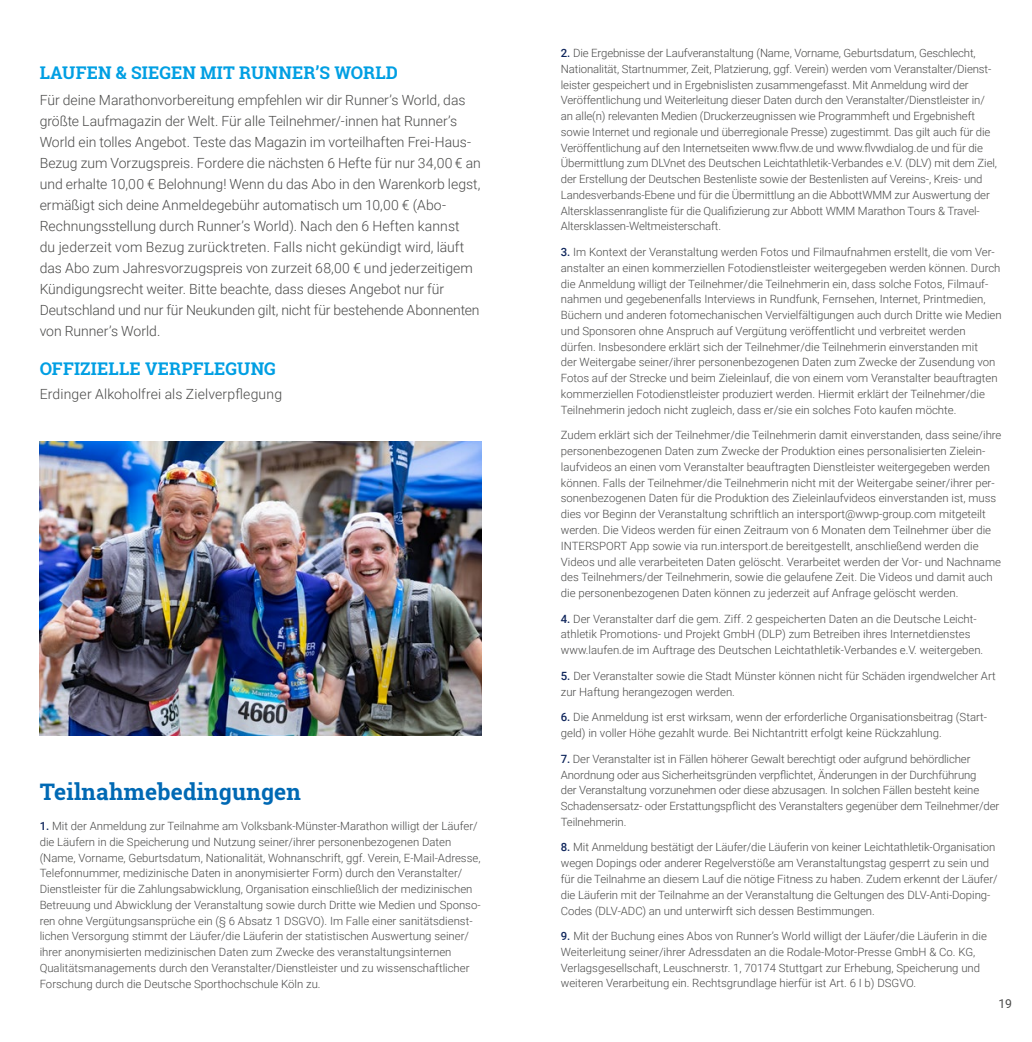
<style>
.page{position:relative;width:1032px;height:1042px;background:#fff}
.page>*{position:absolute;margin:0;border:0;box-sizing:border-box;transform-origin:0 0}
.t1{font:700 22.75px "Roboto Slab";letter-spacing:.01em;color:#0069b4}
.t2{font:700 17.5px "Roboto Slab";letter-spacing:.01em;color:#009fe3}
.t3{font:300 14px/21px "Roboto";color:#4a4a49}
.t4{font:12.25px "Roboto";color:#4a4a49}
.t5{font:300 11.38px/15.8px "Roboto";color:#4a4a49}
.s1{font-weight:500;color:#0f265c}
</style>
<div class="page">
<img style="left:40px;top:441px;width:441px;height:294px">
<h2 class="t2" style="left:40px;top:61px;width:360px">LAUFEN &amp; SIEGEN MIT RUNNER’S WORLD</h2>
<p class="t3" style="left:40px;top:89px;width:443px">Für deine Marathonvorbereitung empfehlen wir dir Runner’s World, das größte Laufmagazin der Welt. Für alle Teilnehmer/-innen hat Runner’s World ein tolles Angebot. Teste das Magazin im vorteilhaften Frei-Haus-Bezug zum Vorzugspreis. Fordere die nächsten 6 Hefte für nur 34,00 € an und erhalte 10,00 € Belohnung! Wenn du das Abo in den Warenkorb legst, ermäßigt sich deine Anmeldegebühr automatisch um 10,00 € (Abo-Rechnungsstellung durch Runner’s World). Nach den 6 Heften kannst<br>du jederzeit vom Bezug zurücktreten. Falls nicht gekündigt wird, läuft das Abo zum Jahresvorzugspreis von zurzeit 68,00 € und jederzeitigem Kündigungsrecht weiter. Bitte beachte, dass dieses Angebot nur für Deutschland und nur für Neukunden gilt, nicht für bestehende Abonnenten von Runner’s World.</p>
<h2 class="t2" style="left:40px;top:356px;width:238px">OFFIZIELLE VERPFLEGUNG</h2>
<p class="t3" style="left:40px;top:383px;width:244px">Erdinger Alkoholfrei als Zielverpflegung</p>
<h1 class="t1" style="left:40px;top:776px;width:263px">Teilnahmebedingungen</h1>
<p class="t5" style="left:40px;top:817px;width:442px"><span class="s1">1.</span> Mit der Anmeldung zur Teilnahme am Volksbank-Münster-Marathon willigt der Läufer/ die Läufern in die Speicherung und Nutzung seiner/ihrer personenbezogenen Daten (Name, Vorname, Geburtsdatum, Nationalität, Wohnanschrift, ggf. Verein, E-Mail-Adresse, Telefonnummer, medizinische Daten in anonymisierter Form) durch den Veranstalter/ Dienstleister für die Zahlungsabwicklung, Organisation einschließlich der medizinischen Betreuung und Abwicklung der Veranstaltung sowie durch Dritte wie Medien und Sponso&shy;ren ohne Vergütungsansprüche ein (§ 6 Absatz 1 DSGVO). Im Falle einer sanitätsdienst&shy;lichen Versorgung stimmt der Läufer/die Läuferin der statistischen Auswertung seiner/ ihrer anonymisierten medizinischen Daten zum Zwecke des veranstaltungsinternen Qualitätsmanagements durch den Veranstalter/Dienstleister und zu wissenschaftlicher Forschung durch die Deutsche Sporthochschule Köln zu.</p>
<p class="t5" style="left:561px;top:45px;width:438px"><span class="s1">2.</span> Die Ergebnisse der Laufveranstaltung (Name, Vorname, Geburtsdatum, Geschlecht, Nationalität, Startnummer, Zeit, Platzierung, ggf. Verein) werden vom Veranstalter/Dienst&shy;leister gespeichert und in Ergebnislisten zusammengefasst. Mit Anmeldung wird der Veröffentlichung und Weiterleitung dieser Daten durch den Veranstalter/Dienstleister in/ an alle(n) relevanten Medien (Druckerzeugnissen wie Programmheft und Ergebnisheft sowie Internet und regionale und überregionale Presse) zugestimmt. Das gilt auch für die Veröffentlichung auf den Internetseiten www.flvw.de und www.flvwdialog.de und für die Übermittlung zum DLVnet des Deutschen Leichtathletik-Verbandes e.V. (DLV) mit dem Ziel, der Erstellung der Deutschen Bestenliste sowie der Bestenlisten auf Vereins-, Kreis- und Landesverbands-Ebene und für die Übermittlung an die AbbottWMM zur Auswertung der Altersklassenrangliste für die Qualifizierung zur Abbott WMM Marathon Tours &amp; Travel-Altersklassen-Weltmeisterschaft.</p>
<p class="t5" style="left:561px;top:244px;width:442px"><span class="s1">3.</span> Im Kontext der Veranstaltung werden Fotos und Filmaufnahmen erstellt, die vom Ver&shy;anstalter an einen kommerziellen Fotodienstleister weitergegeben werden können. Durch die Anmeldung willigt der Teilnehmer/die Teilnehmerin ein, dass solche Fotos, Filmauf&shy;nahmen und gegebenenfalls Interviews in Rundfunk, Fernsehen, Internet, Printmedien, Büchern und anderen fotomechanischen Vervielfältigungen auch durch Dritte wie Medien und Sponsoren ohne Anspruch auf Vergütung veröffentlicht und verbreitet werden dürfen. Insbesondere erklärt sich der Teilnehmer/die Teilnehmerin einverstanden mit<br>der Weitergabe seiner/ihrer personenbezogenen Daten zum Zwecke der Zusendung von Fotos auf der Strecke und beim Zieleinlauf, die von einem vom Veranstalter beauftragten kommerziellen Fotodienstleister produziert werden. Hiermit erklärt der Teilnehmer/die Teilnehmerin jedoch nicht zugleich, dass er/sie ein solches Foto kaufen möchte.</p>
<p class="t5" style="left:561px;top:427px;width:442px">Zudem erklärt sich der Teilnehmer/die Teilnehmerin damit einverstanden, dass seine/ihre personenbezogenen Daten zum Zwecke der Produktion eines personalisierten Zielein&shy;laufvideos an einen vom Veranstalter beauftragten Dienstleister weitergegeben werden können. Falls der Teilnehmer/die Teilnehmerin nicht mit der Weitergabe seiner/ihrer per&shy;sonenbezogenen Daten für die Produktion des Zieleinlaufvideos einverstanden ist, muss dies vor Beginn der Veranstaltung schriftlich an intersport@wwp-group.com mitgeteilt werden. Die Videos werden für einen Zeitraum von 6 Monaten dem Teilnehmer über die INTERSPORT App sowie via run.intersport.de bereitgestellt, anschließend werden die Videos und alle verarbeiteten Daten gelöscht. Verarbeitet werden der Vor- und Nachname des Teilnehmers/der Teilnehmerin, sowie die gelaufene Zeit. Die Videos und damit auch die personenbezogenen Daten können zu jederzeit auf Anfrage gelöscht werden.</p>
<p class="t5" style="left:561px;top:610px;width:424px"><span class="s1">4.</span> Der Veranstalter darf die gem. Ziff. 2 gespeicherten Daten an die Deutsche Leicht&shy;athletik Promotions- und Projekt GmbH (DLP) zum Betreiben ihres Internetdienstes www.laufen.de im Auftrage des Deutschen Leichtathletik-Verbandes e.V. weitergeben.</p>
<p class="t5" style="left:561px;top:667px;width:436px"><span class="s1">5.</span> Der Veranstalter sowie die Stadt Münster können nicht für Schäden irgendwelcher Art zur Haftung herangezogen werden.</p>
<p class="t5" style="left:561px;top:709px;width:428px"><span class="s1">6.</span> Die Anmeldung ist erst wirksam, wenn der erforderliche Organisationsbeitrag (Start&shy;geld) in voller Höhe gezahlt wurde. Bei Nichtantritt erfolgt keine Rückzahlung.</p>
<p class="t5" style="left:561px;top:750px;width:440px"><span class="s1">7.</span> Der Veranstalter ist in Fällen höherer Gewalt berechtigt oder aufgrund behördlicher Anordnung oder aus Sicherheitsgründen verpflichtet, Änderungen in der Durchführung<br>der Veranstaltung vorzunehmen oder diese abzusagen. In solchen Fällen besteht keine Schadensersatz- oder Erstattungspflicht des Veranstalters gegenüber dem Teilnehmer/der Teilnehmerin.</p>
<p class="t5" style="left:561px;top:839px;width:438px"><span class="s1">8.</span> Mit Anmeldung bestätigt der Läufer/die Läuferin von keiner Leichtathletik-Organisation wegen Dopings oder anderer Regelverstöße am Veranstaltungstag gesperrt zu sein und für die Teilnahme an diesem Lauf die nötige Fitness zu haben. Zudem erkennt der Läufer/ die Läuferin mit der Teilnahme an der Veranstaltung die Geltungen des DLV-Anti-Doping-Codes (DLV-ADC) an und unterwirft sich dessen Bestimmungen.</p>
<p class="t5" style="left:561px;top:928px;width:428px"><span class="s1">9.</span> Mit der Buchung eines Abos von Runner’s World willigt der Läufer/die Läuferin in die Weiterleitung seiner/ihrer Adressdaten an die Rodale-Motor-Presse GmbH &amp; Co. KG, Verlagsgesellschaft, Leuschnerstr. 1, 70174 Stuttgart zur Erhebung, Speicherung und weiteren Verarbeitung ein. Rechtsgrundlage hierfür ist Art. 6 I b) DSGVO.</p>
<p class="t4" style="left:998px;top:995px;width:15px">19</p>
</div>
